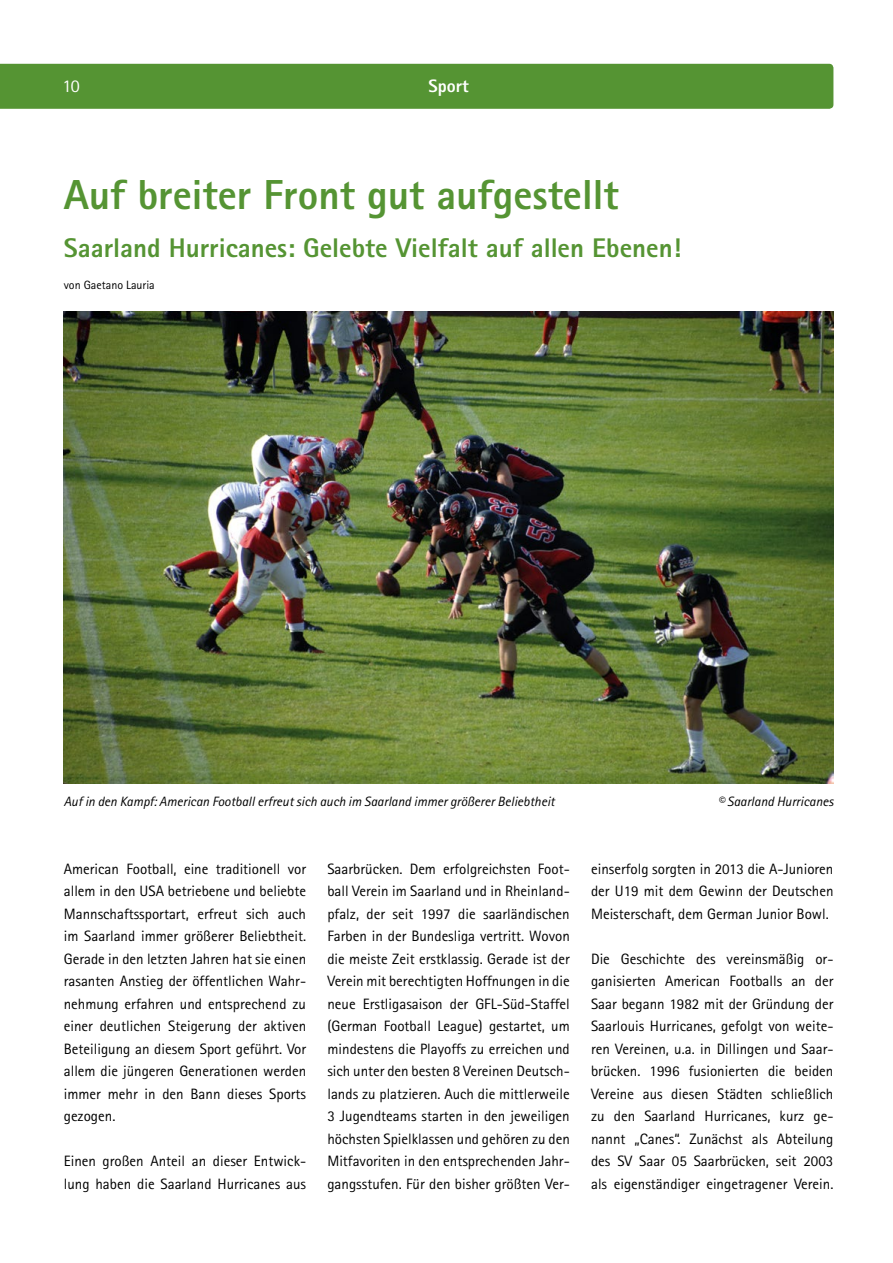
<style>
.page{position:relative;width:893px;height:1263px;background:#fff}
.page>*{position:absolute;margin:0;border:0;box-sizing:border-box;transform-origin:0 0}
.t1{font:800 42px "Rotis Sans Serif";color:#559433}
.t2{font:800 27px "Rotis Sans Serif";color:#559433}
.t3{font:800 18px "Rotis Sans Serif";color:#fff}
.t4{font:18px "Rotis Sans Serif";color:#fff}
.t5{font:15px/22.5px "Rotis Sans Serif";color:#000;text-align:justify}
.t6{font:italic 13.5px "Rotis Sans Serif";color:#000}
.t7{font:12px "Rotis Sans Serif";color:#000}
</style>
<div class="page">
<div style="left:0;top:64px;width:833px;height:45px;background:#559433"></div>
<img style="left:64px;top:311px;width:769px;height:473px">
<p class="t4" style="left:63px;top:75px;width:19px">10</p>
<p class="t3" style="left:428px;top:74px;width:42px">Sport</p>
<h1 class="t1" style="left:64px;top:168px;width:556px">Auf breiter Front gut aufgestellt</h1>
<h2 class="t2" style="left:64px;top:231px;width:619px">Saarland Hurricanes: Gelebte Vielfalt auf allen Ebenen!</h2>
<p class="t7" style="left:64px;top:278px;width:93px">von Gaetano Lauria</p>
<p class="t6" style="left:64px;top:794px;width:492px">Auf in den Kampf: American Football erfreut sich auch im Saarland immer größerer Beliebtheit</p>
<p class="t6" style="left:718px;top:794px;width:117px">© Saarland Hurricanes</p>
<p class="t5" style="left:64px;top:857px;width:244px">American Football, eine traditionell vor allem in den USA betriebene und beliebte Mannschaftssportart, erfreut sich auch im Saarland immer größerer Beliebtheit.<br>Gerade in den letzten Jahren hat sie einen rasanten Anstieg der öffentlichen Wahr&shy;nehmung erfahren und entsprechend zu einer deutlichen Steigerung der aktiven Beteiligung an diesem Sport geführt. Vor allem die jüngeren Generationen werden immer mehr in den Bann dieses Sports gezogen.</p>
<p class="t5" style="left:64px;top:1150px;width:244px">Einen großen Anteil an dieser Entwick&shy;lung haben die Saarland Hurricanes aus</p>
<p class="t5" style="left:327px;top:857px;width:244px">Saarbrücken. Dem erfolgreichsten Foot&shy;ball Verein im Saarland und in Rheinland&shy;pfalz, der seit 1997 die saarländischen Farben in der Bundesliga vertritt. Wovon die meiste Zeit erstklassig. Gerade ist der Verein mit berechtigten Hoffnungen in die neue Erstligasaison der GFL-Süd-Staffel (German Football League) gestartet, um mindestens die Playoffs zu erreichen und sich unter den besten 8 Vereinen Deutsch&shy;lands zu platzieren. Auch die mittlerweile 3 Jugendteams starten in den jeweiligen höchsten Spielklassen und gehören zu den Mitfavoriten in den entsprechenden Jahr&shy;gangsstufen. Für den bisher größten Ver-</p>
<p class="t5" style="left:591px;top:857px;width:244px">einserfolg sorgten in 2013 die A-Junioren der U19 mit dem Gewinn der Deutschen Meisterschaft, dem German Junior Bowl.</p>
<p class="t5" style="left:591px;top:947px;width:244px">Die Geschichte des vereinsmäßig or&shy;ganisierten American Footballs an der Saar begann 1982 mit der Gründung der Saarlouis Hurricanes, gefolgt von weite&shy;ren Vereinen, u.a. in Dillingen und Saar&shy;brücken. 1996 fusionierten die beiden Vereine aus diesen Städten schließlich zu den Saarland Hurricanes, kurz ge&shy;nannt „Canes“. Zunächst als Abteilung des SV Saar 05 Saarbrücken, seit 2003 als eigenständiger eingetragener Verein.</p>
</div>
